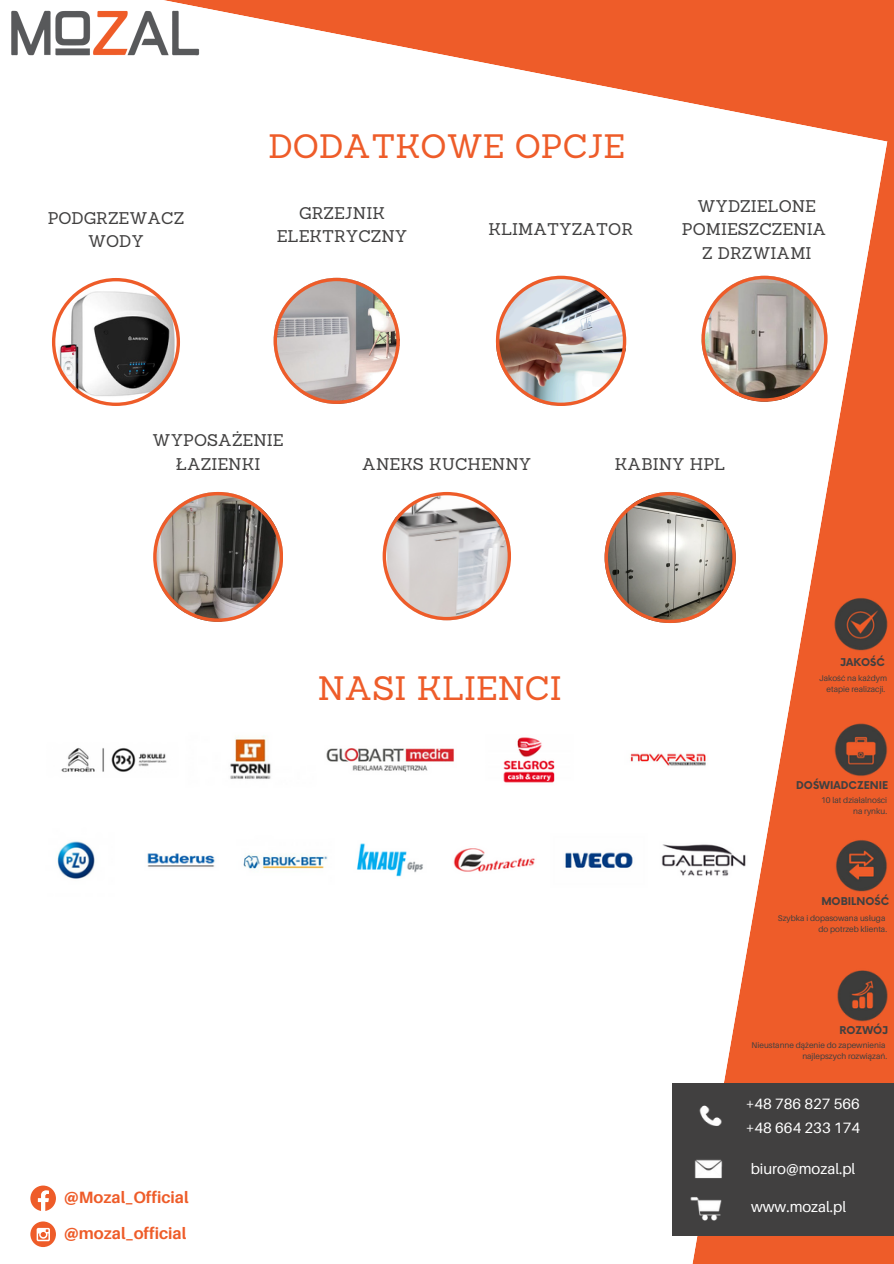
<style>
.page{position:relative;width:894px;height:1264px;background:#fff}
.page>*{position:absolute;margin:0;border:0;box-sizing:border-box;transform-origin:0 0}
.t1{font:33px "Sanchez";color:#ee5c29}
.t2{font:16.5px/23.7px "Sanchez";color:#414040;text-align:center}
.t3{font:700 16.35px "Aileron";color:#ee5c29}
.t4{font:15px "Aileron";color:#fff}
.t5{font:700 10.5px "Now";color:#414040}
.t6{font:8.25px "Aileron";color:#414040}
</style>
<div class="page">
<svg style="left:678px;top:205px;width:215px;height:1058px"></svg>
<img style="left:797px;top:947px;width:96px;height:93px">
<img style="left:796px;top:822px;width:97px;height:94px">
<img style="left:795px;top:697px;width:98px;height:96px">
<img style="left:794px;top:577px;width:99px;height:96px">
<img style="left:672px;top:1235px;width:89px;height:7px">
<svg style="left:153px;top:492px;width:129px;height:129px"></svg>
<svg style="left:382px;top:492px;width:129px;height:128px"></svg>
<svg style="left:604px;top:492px;width:131px;height:130px"></svg>
<svg style="left:52px;top:278px;width:128px;height:128px"></svg>
<svg style="left:273px;top:278px;width:126px;height:126px"></svg>
<img style="left:496px;top:276px;width:130px;height:130px">
<svg style="left:701px;top:276px;width:126px;height:125px"></svg>
<svg style="left:204px;top:0;width:689px;height:205px"></svg>
<svg style="left:30px;top:1185px;width:26px;height:26px"></svg>
<svg style="left:30px;top:1221px;width:26px;height:25px"></svg>
<svg style="left:37px;top:1227px;width:13px;height:14px"></svg>
<img style="left:11px;top:0;width:193px;height:56px">
<div style="left:672px;top:1083px;width:221px;height:152px;background:#414040"></div>
<img style="left:678px;top:1078px;width:82px;height:48px">
<img style="left:57px;top:721px;width:694px;height:175px">
<p class="t1" style="left:268px;top:124px;width:358px">DODATKOWE OPCJE</p>
<h4 class="t2" style="left:48px;top:206px;width:138px">PODGRZEWACZ<br>WODY</h4>
<h4 class="t2" style="left:277px;top:201px;width:132px">GRZEJNIK<br>ELEKTRYCZNY</h4>
<h4 class="t2" style="left:488px;top:217px;width:146px">KLIMATYZATOR</h4>
<h4 class="t2" style="left:681px;top:194px;width:146px">WYDZIELONE<br>POMIESZCZENIA<br>Z DRZWIAMI</h4>
<p class="t2" style="left:152px;top:428px;width:132px">WYPOSAŻENIE<br>ŁAZIENKI</p>
<p class="t2" style="left:362px;top:452px;width:171px">ANEKS KUCHENNY</p>
<h4 class="t2" style="left:614px;top:452px;width:112px">KABINY HPL</h4>
<p class="t1" style="left:318px;top:667px;width:245px">NASI KLIENCI</p>
<p class="t3" style="left:64px;top:1186px;width:126px">@Mozal_Official</p>
<h2 class="t3" style="left:64px;top:1222px;width:124px">@mozal_official</h2>
<p class="t5" style="left:839px;top:656px;width:46px">JAKOŚĆ</p>
<p class="t6" style="left:819px;top:673px;width:69px">Jakość na każdym</p>
<p class="t6" style="left:826px;top:684px;width:60px">etapie realizacji.</p>
<p class="t5" style="left:796px;top:779px;width:94px">DOŚWIADCZENIE</p>
<h5 class="t6" style="left:820px;top:795px;width:67px">10 lat działalności</h5>
<p class="t6" style="left:853px;top:806px;width:35px">na rynku.</p>
<p class="t5" style="left:821px;top:895px;width:69px">MOBILNOŚĆ</p>
<h5 class="t6" style="left:777px;top:912px;width:109px">Szybka i dopasowana usługa</h5>
<p class="t6" style="left:818px;top:923px;width:70px">do potrzeb klienta.</p>
<h5 class="t5" style="left:839px;top:1024px;width:50px">ROZWÓJ</h5>
<p class="t6" style="left:751px;top:1039px;width:135px">Nieustanne dążenie do zapewnienia</p>
<p class="t6" style="left:802px;top:1050px;width:86px">najlepszych rozwiązań.</p>
<p class="t4" style="left:745px;top:1093px;width:116px">+48 786 827 566</p>
<p class="t4" style="left:745px;top:1117px;width:116px">+48 664 233 174</p>
<p class="t4" style="left:750px;top:1159px;width:106px">biuro@mozal.pl</p>
<h1 class="t4" style="left:750px;top:1197px;width:96px">www.mozal.pl</h1>
</div>
